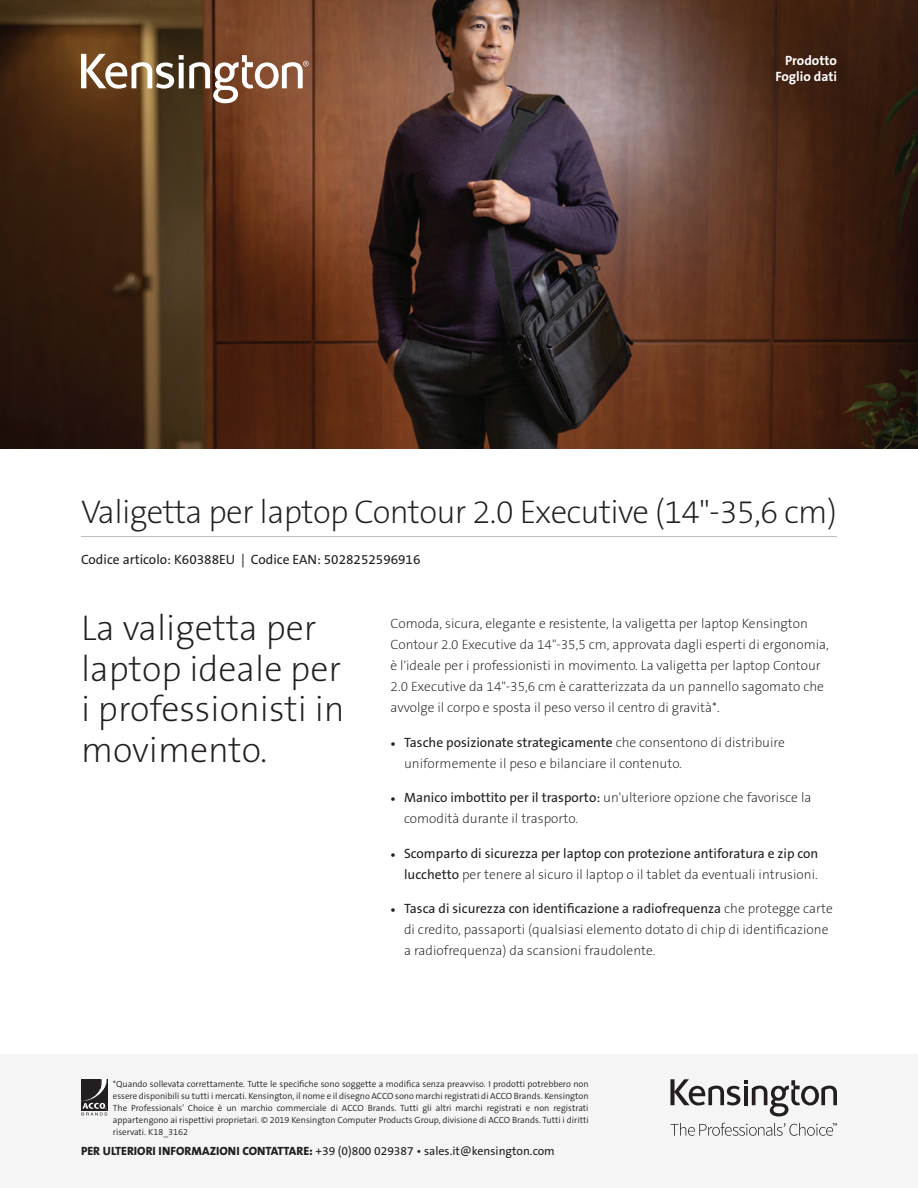
<style>
.page{position:relative;width:918px;height:1188px;background:#fff}
.page>*{position:absolute;margin:0;border:0;box-sizing:border-box;transform-origin:0 0}
.Body{font:36px/40.5px "The Sans KENSINGTON2 XL";color:#231f20}
.Main_Header{font:33px "The Sans KENSINGTON2 XL";letter-spacing:-.02em;color:#231f20}
.t1{font:13.5px/21px "The Sans KENSINGTON2 XL";color:#231f20}
.Part_No__UPC{font:13.5px/21px "The Sans KENSINGTON5 Rg";color:#231f20;text-align:right}
.Part_No__UPC-2{font:13.5px "The Sans KENSINGTON7 Bd";color:#fff}
.t2{font:12px "The Sans KENSINGTON5 Rg";color:#231f20}
.t3{font:9px/12px "The Sans KENSINGTON4 SL";color:#231f20;text-align:justify}
.s1{font-family:"Minion Pro"}
.s2{font-family:"The Sans KENSINGTON5 Rg"}
.s3{font-family:"The Sans KENSINGTON2 XL"}
.s4{font-family:"The Sans KENSINGTON8 XB"}
</style>
<div class="page">
<img style="left:0;top:0;width:918px;height:449px">
<div style="left:0;top:1054px;width:918px;height:134px;background:#f5f5f6"></div>
<hr style="left:81px;top:536px;width:756px;height:1px;background:#bcbdc0">
<img style="left:81px;top:1079px;width:27px;height:32px">
<svg style="left:81px;top:1103px;width:26px;height:13px"></svg>
<svg style="left:81px;top:54px;width:228px;height:49px"></svg>
<svg style="left:670px;top:1079px;width:167px;height:37px"></svg>
<svg style="left:670px;top:1123px;width:167px;height:13px"></svg>
<p class="Part_No__UPC-2" style="left:785px;top:53px;width:53px">Prodotto</p>
<p class="Part_No__UPC-2" style="left:775px;top:69px;width:63px">Foglio dati</p>
<p class="Main_Header" style="left:81px;top:494px;width:757px">Valigetta per laptop Contour 2.0 Executive (14"-35,6 cm)</p>
<p class="Part_No__UPC" style="left:81px;top:549px;width:341px">Codice articolo: K60388EU | Codice EAN: 5028252596916</p>
<p class="Body" style="left:81px;top:609px;width:265px">La valigetta per laptop ideale per i professionisti in movimento.</p>
<p class="t1" style="left:391px;top:613px;width:440px">Comoda, sicura, elegante e resistente, la valigetta per laptop Kensington Contour 2.0 Executive da 14"-35,5 cm, approvata dagli esperti di ergonomia, è l'ideale per i professionisti in movimento. La valigetta per laptop Contour 2.0 Executive da 14"-35,6 cm è caratterizzata da un pannello sagomato che avvolge il corpo e sposta il peso verso il centro di gravità*.</p>
<p class="t1" style="left:404px;top:732px;width:382px;text-indent:-14px"><span class="s1">•</span> <span class="s2">Tasche posizionate strategicamente</span> che consentono di distribuire uniformemente il peso e bilanciare il contenuto.</p>
<p class="t1" style="left:404px;top:788px;width:409px;text-indent:-14px"><span class="s1">•</span> <span class="s2">Manico imbottito per il trasporto:</span> un'ulteriore opzione che favorisce la comodità durante il trasporto.</p>
<p class="Part_No__UPC" style="left:391px;top:843px;width:429px"><span class="s1">•</span> Scomparto di sicurezza per laptop con protezione antiforatura e zip con lucchetto <span class="s3">per tenere al sicuro il laptop o il tablet da eventuali intrusioni.</span></p>
<p class="t1" style="left:404px;top:899px;width:430px;text-indent:-14px"><span class="s1">•</span> <span class="s2">Tasca di sicurezza con identificazione a radiofrequenza</span> che protegge carte di credito, passaporti (qualsiasi elemento dotato di chip di identificazione a radiofrequenza) da scansioni fraudolente.</p>
<p class="t3" style="left:113px;top:1079px;width:477px">*Quando sollevata correttamente. Tutte le specifiche sono soggette a modifica senza preavviso. I prodotti potrebbero non essere disponibili su tutti i mercati. Kensington, il nome e il disegno ACCO sono marchi registrati di ACCO Brands. Kensington The Professionals’ Choice è un marchio commerciale di ACCO Brands. Tutti gli altri marchi registrati e non registrati appartengono ai rispettivi proprietari. © 2019 Kensington Computer Products Group, divisione di ACCO Brands. Tutti i diritti riservati. K18_3162</p>
<p class="t2" style="left:81px;top:1145px;width:475px"><span class="s4">PER ULTERIORI INFORMAZIONI CONTATTARE:</span> +39 (0)800 029387 • sales.it@kensington.com</p>
</div>
